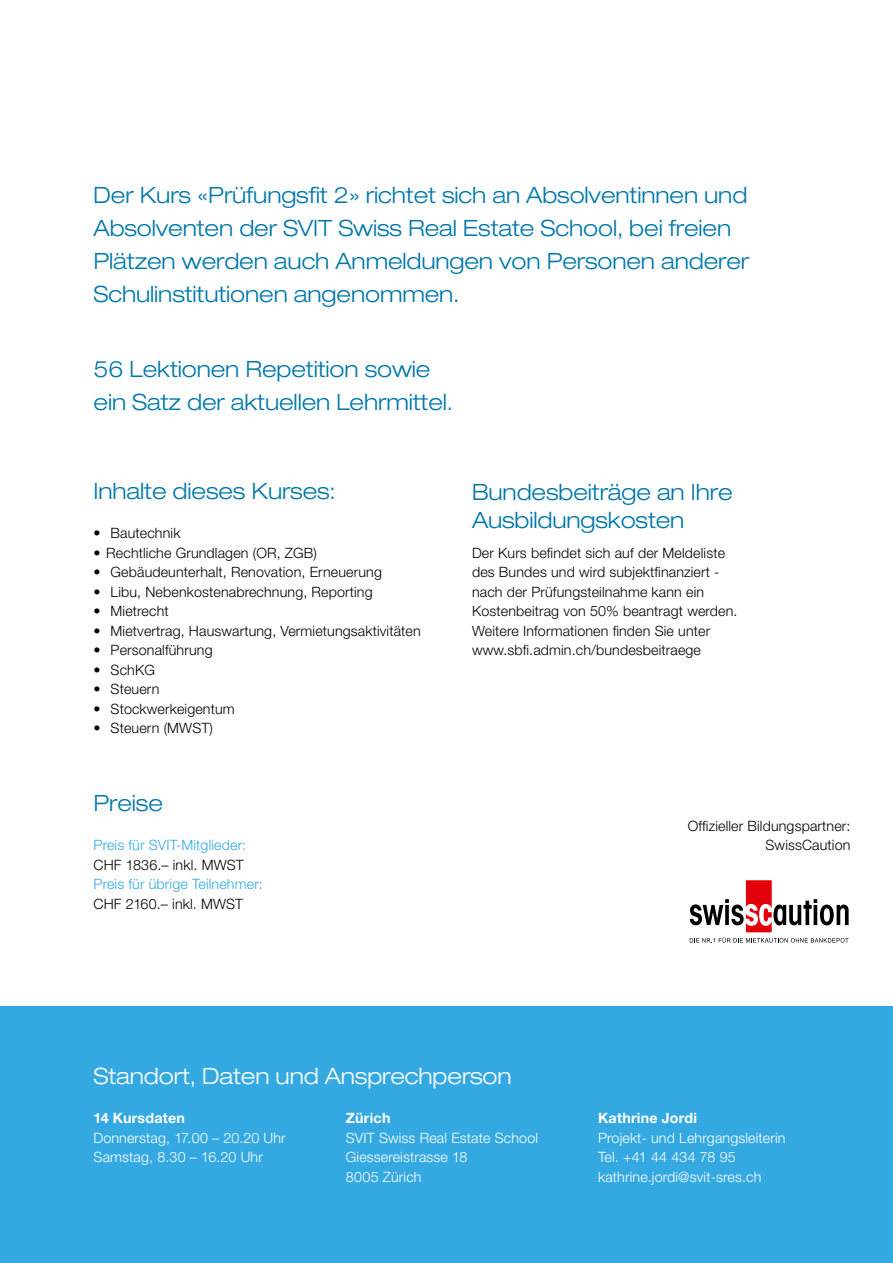
<style>
.page{position:relative;width:893px;height:1263px;background:#fff}
.page>*{position:absolute;margin:0;border:0;box-sizing:border-box;transform-origin:0 0}
.t1{font:300 expanded 22.5px/33px "Helvetica Neue LT Std";letter-spacing:-.005em;color:#0078ab}
.t2{font:300 expanded 22.5px "Helvetica Neue LT Std";letter-spacing:-.005em;color:#fff}
.t3{font:300 14.25px/19.5px "Helvetica Neue LT Std";letter-spacing:.01em;color:#000}
.t4{font:300 14.25px/19.5px "Helvetica Neue LT Std";letter-spacing:.01em;color:#fff}
.t5{font:300 14.25px "Helvetica Neue LT Std";letter-spacing:.01em;color:#34a9e1}
.t6{font:700 14.25px "Helvetica Neue LT Std";letter-spacing:.015em;color:#fff}
</style>
<div class="page">
<div style="left:0;top:1006px;width:893px;height:257px;background:#34a9e1"></div>
<svg style="left:690px;top:880px;width:159px;height:63px"></svg>
<h1 class="t1" style="left:94px;top:178px;width:657px">Der Kurs «Prüfungsfit 2» richtet sich an Absolventinnen und Absolventen der SVIT Swiss Real Estate School, bei freien Plätzen werden auch Anmeldungen von Personen anderer Schulinstitutionen angenommen.</h1>
<h1 class="t1" style="left:94px;top:352px;width:361px">56 Lektionen Repetition sowie ein Satz der aktuellen Lehrmittel.</h1>
<h1 class="t1" style="left:94px;top:474px;width:244px">Inhalte dieses Kurses:</h1>
<p class="t3" style="left:94px;top:523px;width:88px">• Bautechnik</p>
<p class="t3" style="left:94px;top:542px;width:225px">• Rechtliche Grundlagen (OR, ZGB)</p>
<p class="t3" style="left:94px;top:562px;width:290px">• Gebäudeunterhalt, Renovation, Erneuerung</p>
<p class="t3" style="left:94px;top:581px;width:281px">• Libu, Nebenkostenabrechnung, Reporting</p>
<p class="t3" style="left:94px;top:601px;width:77px">• Mietrecht</p>
<p class="t3" style="left:94px;top:620px;width:329px">• Mietvertrag, Hauswartung, Vermietungsaktivitäten</p>
<p class="t3" style="left:94px;top:640px;width:121px">• Personalführung</p>
<p class="t3" style="left:94px;top:659px;width:63px">• SchKG</p>
<p class="t3" style="left:94px;top:679px;width:67px">• Steuern</p>
<p class="t3" style="left:94px;top:698px;width:143px">• Stockwerkeigentum</p>
<p class="t3" style="left:94px;top:718px;width:121px">• Steuern (MWST)</p>
<h1 class="t1" style="left:94px;top:786px;width:71px">Preise</h1>
<p class="t5" style="left:94px;top:836px;width:154px">Preis für SVIT-Mitglieder:</p>
<p class="t3" style="left:94px;top:854px;width:152px">CHF 1836.– inkl. MWST</p>
<p class="t5" style="left:94px;top:875px;width:171px">Preis für übrige Teilnehmer:</p>
<p class="t3" style="left:94px;top:893px;width:151px">CHF 2160.– inkl. MWST</p>
<h1 class="t1" style="left:472px;top:477px;width:262px;line-height:28.5px">Bundesbeiträge an Ihre<br>Ausbildungskosten</h1>
<p class="t3" style="left:472px;top:542px;width:267px">Der Kurs befindet sich auf der Meldeliste des Bundes und wird subjektfinanziert - nach der Prüfungsteilnahme kann ein Kostenbeitrag von 50% beantragt werden.<br>Weitere Informationen finden Sie unter www.sbfi.admin.ch/bundesbeitraege</p>
<p class="t3" style="left:688px;top:815px;width:164px;text-align:right">Offizieller Bildungspartner:<br>SwissCaution</p>
<h1 class="t2" style="left:94px;top:1063px;width:420px">Standort, Daten und Ansprechperson</h1>
<p class="t6" style="left:94px;top:1109px;width:93px">14 Kursdaten</p>
<p class="t4" style="left:94px;top:1127px;width:194px">Donnerstag, 17.00 – 20.20 Uhr<br>Samstag, 8.30 – 16.20 Uhr</p>
<p class="t6" style="left:346px;top:1109px;width:46px">Zürich</p>
<p class="t4" style="left:346px;top:1127px;width:194px">SVIT Swiss Real Estate School<br>Giessereistrasse 18<br>8005 Zürich</p>
<p class="t6" style="left:598px;top:1109px;width:100px">Kathrine Jordi</p>
<p class="t4" style="left:598px;top:1127px;width:189px">Projekt- und Lehrgangsleiterin<br>Tel. +41 44 434 78 95 kathrine.jordi@svit-sres.ch</p>
</div>
